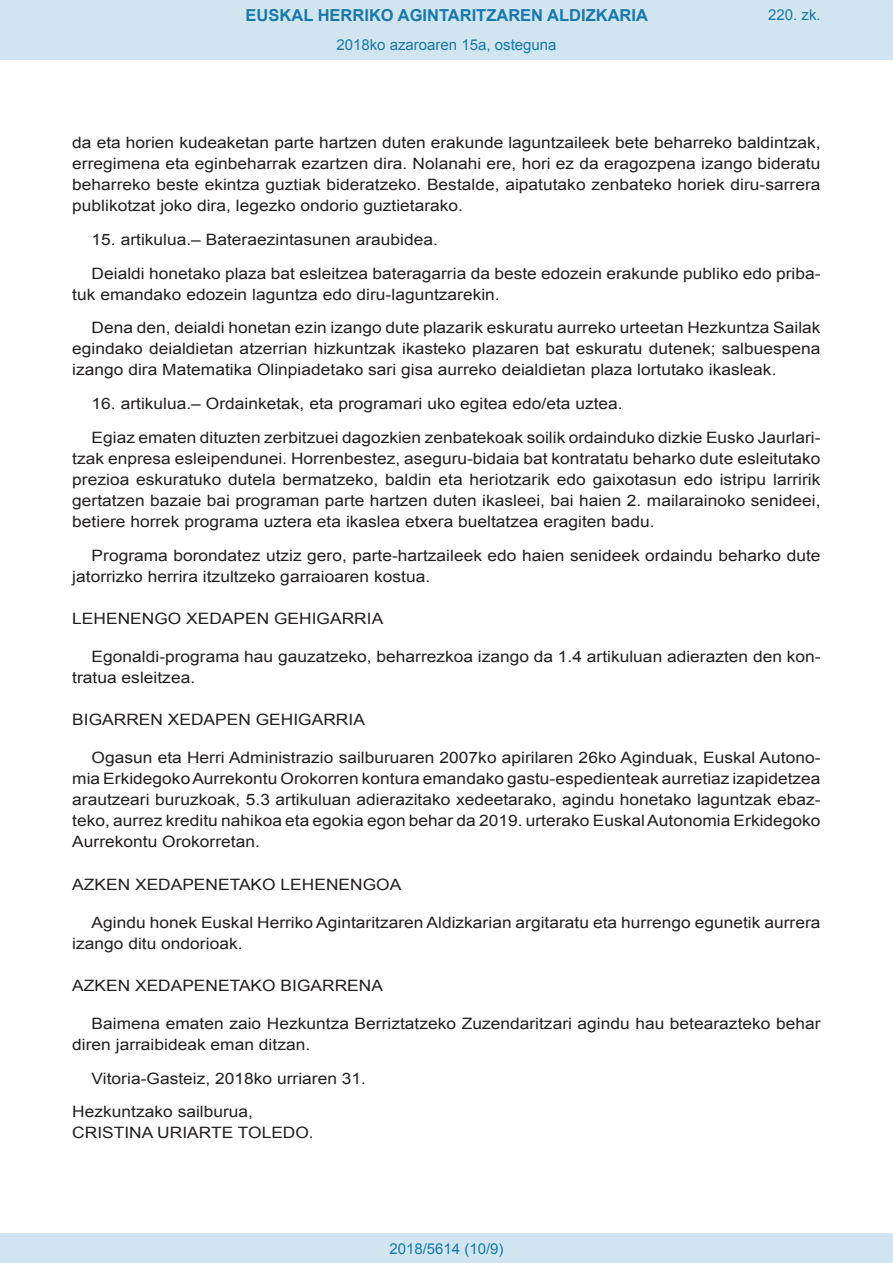
<style>
.page{position:relative;width:893px;height:1263px;background:#fff}
.page>*{position:absolute;margin:0;border:0;box-sizing:border-box;transform-origin:0 0}
.t1{font:700 16.5px "Arial";color:#1879ad}
.BOPVDetalle{font:15.6px/21px "Arial";color:#231f20;scale:1.11 1}
.BOPVDisposicion{font:15.6px "Arial";color:#231f20;scale:1.11 1}
.BOPVFirmaLugFec{font:15.6px "Arial";color:#231f20;scale:1.11 1}
.BOPVFirmaNombre{font:15.6px "Arial";color:#231f20;scale:1.11 1}
.BOPVFirmaPuesto{font:15.6px "Arial";color:#231f20;scale:1.11 1}
.Paginacion_Centro{font:15px "Arial";color:#1879ad}
</style>
<div class="page">
<div style="left:0;top:0;width:893px;height:60px;background:#d0e5f0"></div>
<div style="left:0;top:1233px;width:893px;height:30px;background:#d0e5f0"></div>
<p class="t1" style="left:246px;top:4px;width:404px">EUSKAL HERRIKO AGINTARITZAREN ALDIZKARIA</p>
<p class="Paginacion_Centro" style="left:336px;top:35px;width:222px">2018ko azaroaren 15a, osteguna</p>
<p class="Paginacion_Centro" style="left:768px;top:5px;width:54px">220. zk.</p>
<p class="BOPVDetalle" style="left:72px;top:132px;width:676px;text-align:justify">da eta horien kudeaketan parte hartzen duten erakunde laguntzaileek bete beharreko baldintzak, erregimena eta eginbeharrak ezartzen dira. Nolanahi ere, hori ez da eragozpena izango bideratu beharreko beste ekintza guztiak bideratzeko. Bestalde, aipatutako zenbateko horiek diru-sarrera publikotzat joko dira, legezko ondorio guztietarako.</p>
<p class="BOPVDetalle" style="left:92px;top:229px;width:313px">15. artikulua.– Bateraezintasunen araubidea.</p>
<p class="BOPVDetalle" style="left:72px;top:263px;width:676px;text-indent:19px">Deialdi honetako plaza bat esleitzea bateragarria da beste edozein erakunde publiko edo priba&shy;tuk emandako edozein laguntza edo diru-laguntzarekin.</p>
<p class="BOPVDetalle" style="left:72px;top:318px;width:676px;text-align:justify;text-indent:19px">Dena den, deialdi honetan ezin izango dute plazarik eskuratu aurreko urteetan Hezkuntza Sailak egindako deialdietan atzerrian hizkuntzak ikasteko plazaren bat eskuratu dutenek; salbuespena izango dira Matematika Olinpiadetako sari gisa aurreko deialdietan plaza lortutako ikasleak.</p>
<p class="BOPVDetalle" style="left:92px;top:393px;width:480px">16. artikulua.– Ordainketak, eta programari uko egitea edo/eta uztea.</p>
<p class="BOPVDetalle" style="left:72px;top:427px;width:676px;text-align:justify;text-indent:19px">Egiaz ematen dituzten zerbitzuei dagozkien zenbatekoak soilik ordainduko dizkie Eusko Jaurlari&shy;tzak enpresa esleipendunei. Horrenbestez, aseguru-bidaia bat kontratatu beharko dute esleitutako prezioa eskuratuko dutela bermatzeko, baldin eta heriotzarik edo gaixotasun edo istripu larririk gertatzen bazaie bai programan parte hartzen duten ikasleei, bai haien 2. mailarainoko senideei, betiere horrek programa uztera eta ikaslea etxera bueltatzea eragiten badu.</p>
<p class="BOPVDetalle" style="left:72px;top:545px;width:676px;text-indent:19px">Programa borondatez utziz gero, parte-hartzaileek edo haien senideek ordaindu beharko dute jatorrizko herrira itzultzeko garraioaren kostua.</p>
<p class="BOPVDisposicion" style="left:72px;top:608px;width:282px">LEHENENGO XEDAPEN GEHIGARRIA</p>
<p class="BOPVDetalle" style="left:72px;top:646px;width:676px;text-indent:19px">Egonaldi-programa hau gauzatzeko, beharrezkoa izango da 1.4 artikuluan adierazten den kon&shy;tratua esleitzea.</p>
<p class="BOPVDisposicion" style="left:72px;top:709px;width:265px">BIGARREN XEDAPEN GEHIGARRIA</p>
<p class="BOPVDetalle" style="left:72px;top:747px;width:676px;text-align:justify;text-indent:19px">Ogasun eta Herri Administrazio sailburuaren 2007ko apirilaren 26ko Aginduak, Euskal Autono&shy;mia Erkidegoko Aurrekontu Orokorren kontura emandako gastu-espedienteak aurretiaz izapidetzea arautzeari buruzkoak, 5.3 artikuluan adierazitako xedeetarako, agindu honetako laguntzak ebaz&shy;teko, aurrez kreditu nahikoa eta egokia egon behar da 2019. urterako Euskal Autonomia Erkidegoko Aurrekontu Orokorretan.</p>
<p class="BOPVDisposicion" style="left:72px;top:874px;width:298px">AZKEN XEDAPENETAKO LEHENENGOA</p>
<p class="BOPVDetalle" style="left:72px;top:912px;width:676px;text-indent:19px">Agindu honek Euskal Herriko Agintaritzaren Aldizkarian argitaratu eta hurrengo egunetik aurrera izango ditu ondorioak.</p>
<p class="BOPVDisposicion" style="left:72px;top:975px;width:281px">AZKEN XEDAPENETAKO BIGARRENA</p>
<p class="BOPVDetalle" style="left:72px;top:1013px;width:676px;text-indent:19px">Baimena ematen zaio Hezkuntza Berriztatzeko Zuzendaritzari agindu hau betearazteko behar diren jarraibideak eman ditzan.</p>
<p class="BOPVFirmaLugFec" style="left:92px;top:1068px;width:249px">Vitoria-Gasteiz, 2018ko urriaren 31.</p>
<p class="BOPVFirmaPuesto" style="left:72px;top:1102px;width:164px">Hezkuntzako sailburua,</p>
<p class="BOPVFirmaNombre" style="left:72px;top:1123px;width:219px">CRISTINA URIARTE TOLEDO.</p>
<p class="Paginacion_Centro" style="left:389px;top:1238px;width:116px">2018/5614 (10/9)</p>
</div>
